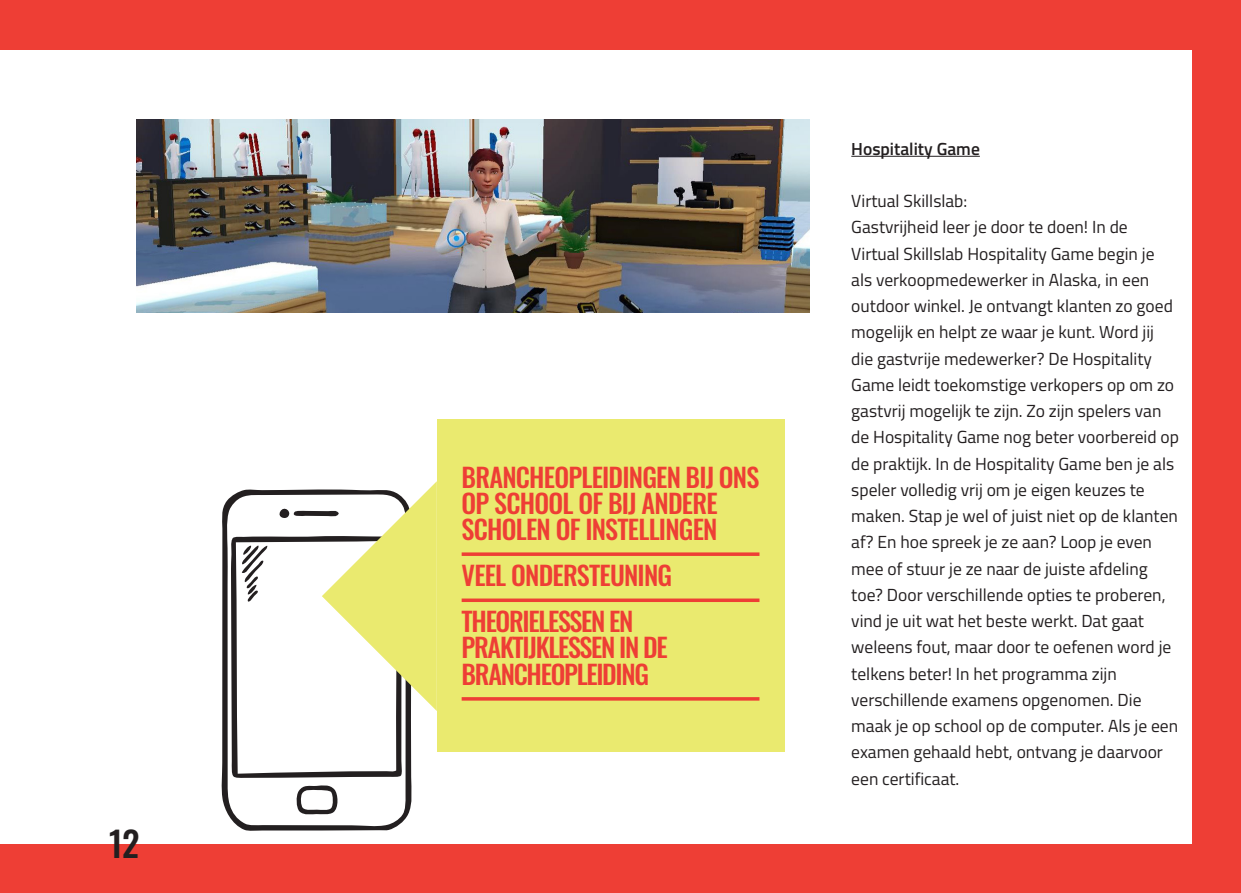
<style>
.page{position:relative;width:1241px;height:893px;background:#fff}
.page>*{position:absolute;margin:0;border:0;box-sizing:border-box;transform-origin:0 0}
.t1{font:500 35px "Oswald";color:#231f20}
._01__Kinderkaders{font:500 26.25px/26.2px "Oswald";letter-spacing:-.03em;color:#ee3e35}
._01__Kinderkaders-2{font:500 26.25px/26.2px "Oswald";letter-spacing:-.05em;color:#ee3e35}
._01__platte_tekst{font:17.5px/26.2px "Titillium Web";color:#231f20}
._01__platte_tekst-2{font:600 17.5px "Titillium Web";color:#231f20}
</style>
<div class="page">
<svg style="left:1240px;top:698px;width:1px;height:19px"></svg>
<div style="left:0;top:0;width:1240px;height:893px;background:#ee3e35"></div>
<div style="left:0;top:50px;width:1191px;height:793px;background:#fff"></div>
<img style="left:136px;top:120px;width:673px;height:192px">
<hr style="left:851px;top:156px;width:128px;height:1px;background:#231f20">
<svg style="left:221px;top:497px;width:191px;height:334px"></svg>
<svg style="left:295px;top:784px;width:44px;height:32px"></svg>
<div style="left:437px;top:419px;width:347px;height:333px;background:#eaea6f"></div>
<svg style="left:461px;top:552px;width:298px;height:4px"></svg>
<svg style="left:461px;top:598px;width:298px;height:4px"></svg>
<svg style="left:461px;top:697px;width:298px;height:4px"></svg>
<svg style="left:230px;top:481px;width:207px;height:297px"></svg>
<h1 class="t1" style="left:109px;top:825px;width:32px">12</h1>
<p class="_01__Kinderkaders" style="left:461px;top:465px;width:299px">BRANCHEOPLEIDINGEN BIJ ONS<br>OP SCHOOL OF BIJ ANDERE<br>SCHOLEN OF INSTELLINGEN</p>
<p class="_01__Kinderkaders" style="left:461px;top:564px;width:212px">VEEL ONDERSTEUNING</p>
<p class="_01__Kinderkaders-2" style="left:461px;top:610px;width:207px">THEORIELESSEN EN<br>PRAKTIJKLESSEN IN DE<br>BRANCHEOPLEIDING</p>
<p class="_01__platte_tekst-2" style="left:851px;top:135px;width:130px">Hospitality Game</p>
<p class="_01__platte_tekst" style="left:851px;top:187px;width:117px">Virtual Skillslab:</p>
<p class="_01__platte_tekst" style="left:851px;top:213px;width:329px">Gastvrijheid leer je door te doen! In de Virtual Skillslab Hospitality Game begin je als verkoopmedewerker in Alaska, in een outdoor winkel. Je ontvangt klanten zo goed mogelijk en helpt ze waar je kunt. Word jij die gastvrije medewerker? De Hospitality Game leidt toekomstige verkopers op om zo gastvrij mogelijk te zijn. Zo zijn spelers van de Hospitality Game nog beter voorbereid op de praktijk. In de Hospitality Game ben je als speler volledig vrij om je eigen keuzes te maken. Stap je wel of juist niet op de klanten af? En hoe spreek je ze aan? Loop je even mee of stuur je ze naar de juiste afdeling toe? Door verschillende opties te proberen, vind je uit wat het beste werkt. Dat gaat weleens fout, maar door te oefenen word je telkens beter! In het programma zijn verschillende examens opgenomen. Die maak je op school op de computer. Als je een examen gehaald hebt, ontvang je daarvoor een certificaat.</p>
</div>
